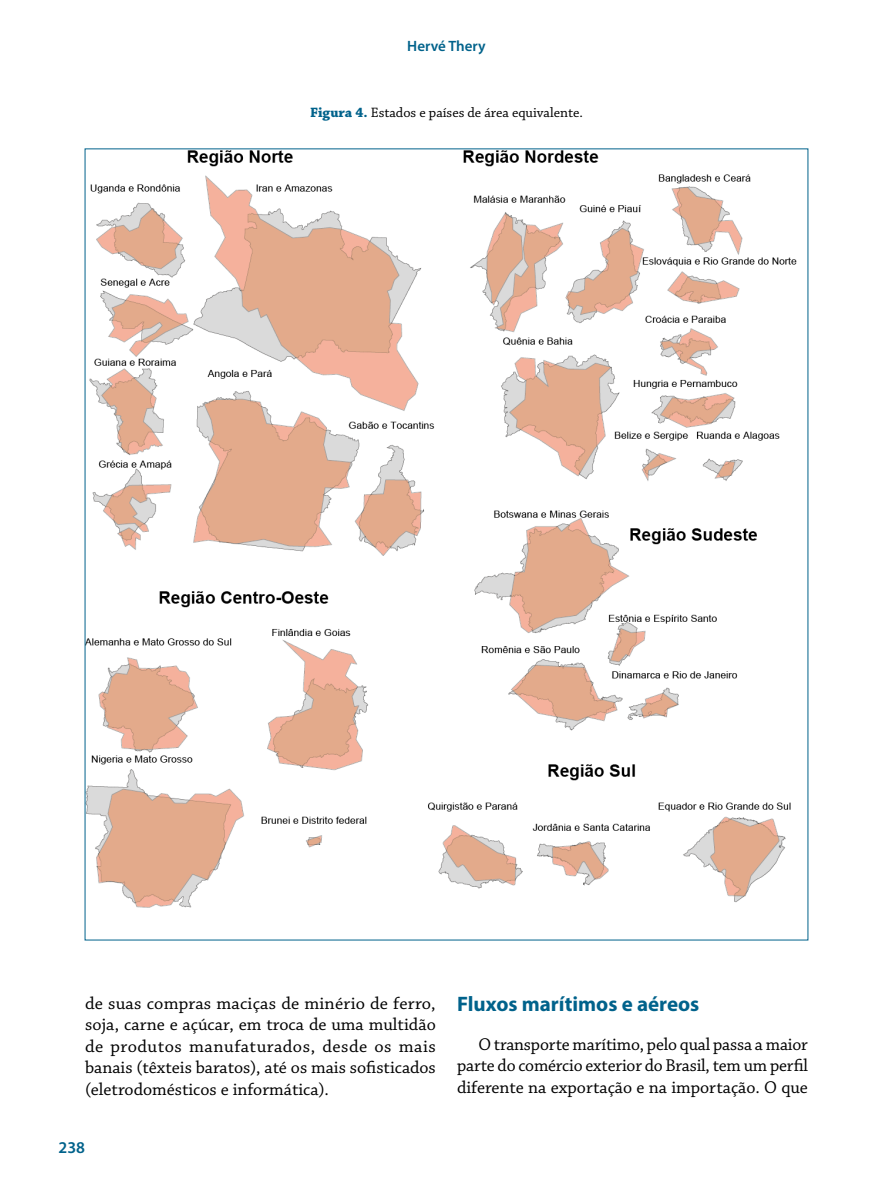
<style>
.page{position:relative;width:893px;height:1191px;background:#fff}
.page>*{position:absolute;margin:0;border:0;box-sizing:border-box;transform-origin:0 0}
.t1{font:700 21px "Myriad Pro";color:#00628b}
.t2{font:18px/21.6px "Chaparral Pro";color:#000;text-align:justify}
.t3{font:600 16.5px "Myriad Pro";color:#00628b}
.t4{font:600 15px "Myriad Pro";color:#00628b}
.t5{font:14.25px "Chaparral Pro";color:#000}
.s1{font-weight:700;color:#00628b}
</style>
<div class="page">
<img style="left:87px;top:150px;width:710px;height:757px">
<p class="t4" style="left:407px;top:36px;width:80px">Hervé Thery</p>
<p class="t5" style="left:310px;top:104px;width:274px"><span class="s1">Figura 4.</span> Estados e países de área equivalente.</p>
<p class="t2" style="left:85px;top:993px;width:352px">de suas compras maciças de minério de ferro, soja, carne e açúcar, em troca de uma multidão de produtos manufaturados, desde os mais banais (têxteis baratos), até os mais sofisticados (eletrodomésticos e informática).</p>
<p class="t1" style="left:457px;top:990px;width:244px">Fluxos marítimos e aéreos</p>
<p class="t2" style="left:457px;top:1034px;width:352px;text-indent:21px">O transporte marítimo, pelo qual passa a maior parte do comércio exterior do Brasil, tem um perfil diferente na exportação e na importação. O que</p>
<p class="t3" style="left:59px;top:1136px;width:28px">238</p>
</div>
